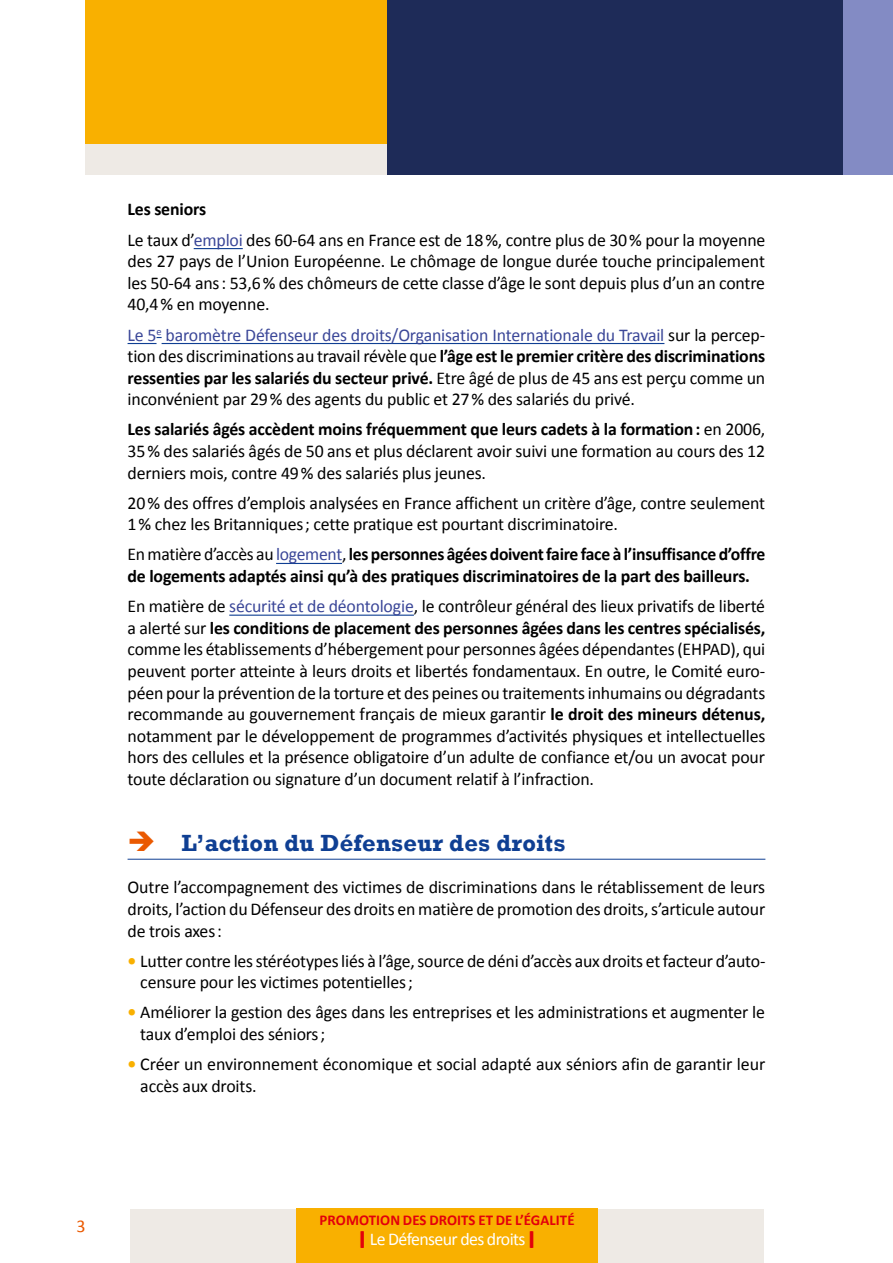
<style>
.page{position:relative;width:893px;height:1263px;background:#fff}
.page>*{position:absolute;margin:0;border:0;box-sizing:border-box;transform-origin:0 0}
.t1{font:700 24px "Rockwell";letter-spacing:.01em;color:#0f3f93}
.t2{font:18px/21.6px "Calibri";letter-spacing:-.01em;color:#000}
.t3{font:700 18px/21.6px "Calibri";letter-spacing:-.015em;color:#000}
.t4{font:18px "Calibri";letter-spacing:-.035em;color:#fff}
.t5{font:18px "Calibri";color:#ea5901}
.t6{font:700 15px "Calibri";letter-spacing:.005em;color:#e3000b}
.s1{font-weight:700}
.s2{color:#3b4798}
.s3{font-weight:400}
.s4{font-weight:400;color:#3b4798}
.s5{color:#ea5901}
.s6{font-weight:700;color:#f9b000}
.s7{font-weight:700;font-size:27px;color:#e3000b}
</style>
<div class="page">
<div style="left:130px;top:1209px;width:633px;height:54px;background:#eeeae5"></div>
<div style="left:667px;top:0;width:226px;height:174px;background:#838bc4"></div>
<div style="left:85px;top:0;width:302px;height:174px;background:#eeeae5"></div>
<div style="left:85px;top:0;width:302px;height:143px;background:#f9b000"></div>
<div style="left:387px;top:0;width:455px;height:174px;background:#1e2b58"></div>
<div style="left:297px;top:1209px;width:301px;height:54px;background:#f9b000"></div>
<hr style="left:194px;top:248px;width:49px;height:1px;background:#0f3f93">
<svg style="left:128px;top:337px;width:34px;height:7px"></svg>
<hr style="left:162px;top:343px;width:502px;height:1px;background:#0f3f93">
<hr style="left:276px;top:563px;width:66px;height:1px;background:#0f3f93">
<hr style="left:229px;top:615px;width:185px;height:1px;background:#0f3f93">
<hr style="left:128px;top:859px;width:637px;height:1px;background:#0f3f93">
<p class="t2" style="left:128px;top:194px;width:639px;line-height:30.2px"><span class="s1">Les seniors<br></span>Le taux d’<span class="s2">emploi</span> des 60-64 ans en France est de 18%, contre plus de 30% pour la moyenne</p>
<p class="t2" style="left:128px;top:250px;width:639px;text-align:justify">des 27 pays de l’Union Européenne. Le chômage de longue durée touche principalement les 50-64 ans: 53,6% des chômeurs de cette classe d’âge le sont depuis plus d’un an contre 40,4% en moyenne.</p>
<p class="t2" style="left:128px;top:323px;width:639px;text-align:justify"><span class="s2">Le 5</span><sup>e</sup> <span class="s2">baromètre Défenseur des droits/Organisation Internationale du Travail</span> sur la percep&shy;tion des discriminations au travail révèle que <span class="s1">l’âge est le premier critère des discriminations ressenties par les salariés du secteur privé.</span> Etre âgé de plus de 45 ans est perçu comme un inconvénient par 29% des agents du public et 27% des salariés du privé.</p>
<p class="t2" style="left:128px;top:418px;width:639px;text-align:justify"><span class="s1">Les salariés âgés accèdent moins fréquemment que leurs cadets à la formation:</span> en 2006, 35% des salariés âgés de 50 ans et plus déclarent avoir suivi une formation au cours des 12 derniers mois, contre 49% des salariés plus jeunes.</p>
<p class="t2" style="left:128px;top:491px;width:639px">20% des offres d’emplois analysées en France affichent un critère d’âge, contre seulement<br>1% chez les Britanniques; cette pratique est pourtant discriminatoire.</p>
<p class="t3" style="left:128px;top:543px;width:639px"><span class="s3">En matière d’accès au</span> <span class="s4">logement</span><span class="s3">,</span> les personnes âgées doivent faire face à l’insuffisance d’offre de logements adaptés ainsi qu’à des pratiques discriminatoires de la part des bailleurs.</p>
<p class="t2" style="left:128px;top:594px;width:639px;text-align:justify">En matière de <span class="s2">sécurité et de déontologie</span>, le contrôleur général des lieux privatifs de liberté a alerté sur <span class="s1">les conditions de placement des personnes âgées dans les centres spécialisés, </span>comme les établissements d’hébergement pour personnes âgées dépendantes (EHPAD), qui peuvent porter atteinte à leurs droits et libertés fondamentaux. En outre, le Comité euro&shy;péen pour la prévention de la torture et des peines ou traitements inhumains ou dégradants recommande au gouvernement français de mieux garantir <span class="s1">le droit des mineurs détenus, </span>notamment par le développement de programmes d’activités physiques et intellectuelles hors des cellules et la présence obligatoire d’un adulte de confiance et/ou un avocat pour toute déclaration ou signature d’un document relatif à l’infraction.</p>
<h1 class="t1" style="left:128px;top:828px;width:439px"><span class="s5">➔</span> L’action du Défenseur des droits</h1>
<p class="t2" style="left:128px;top:876px;width:639px;text-align:justify">Outre l’accompagnement des victimes de discriminations dans le rétablissement de leurs droits, l’action du Défenseur des droits en matière de promotion des droits, s’articule autour de trois axes:</p>
<p class="t2" style="left:140px;top:949px;width:627px;text-indent:-13px"><span class="s6">•</span> Lutter contre les stéréotypes liés à l’âge, source de déni d’accès aux droits et facteur d’auto&shy;censure pour les victimes potentielles;</p>
<p class="t2" style="left:140px;top:1001px;width:626px;text-indent:-13px"><span class="s6">•</span> Améliorer la gestion des âges dans les entreprises et les administrations et augmenter le taux d’emploi des séniors;</p>
<p class="t2" style="left:140px;top:1052px;width:627px;text-indent:-13px"><span class="s6">•</span> Créer un environnement économique et social adapté aux séniors afin de garantir leur accès aux droits.</p>
<p class="t5" style="left:76px;top:1215px;width:11px">3</p>
<p class="t6" style="left:320px;top:1211px;width:256px">PRomotion des droits et de l’égalité</p>
<p class="t4" style="left:359px;top:1227px;width:174px"><span class="s7">I</span> Le Défenseur des droits <span class="s7">I</span></p>
</div>
